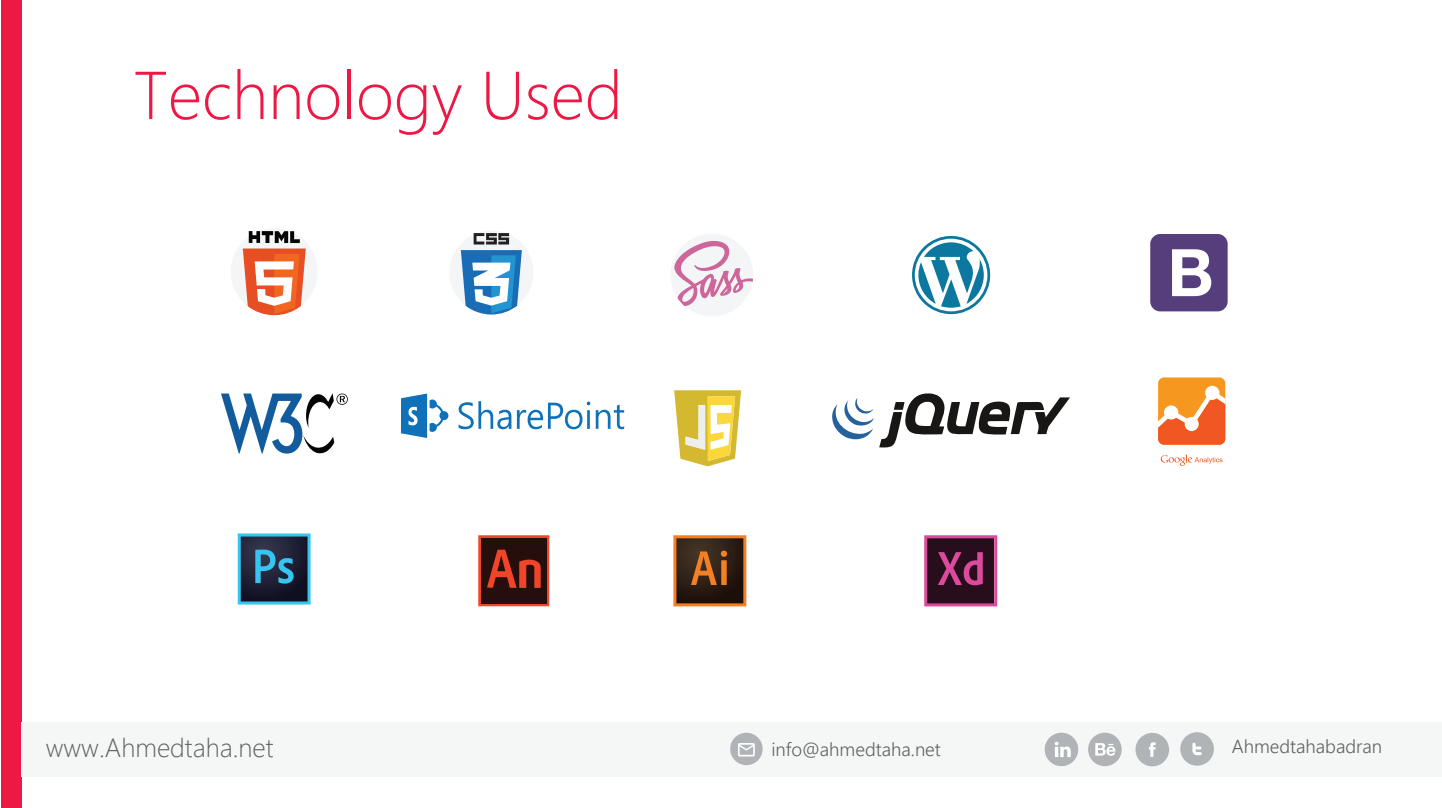
<style>
.page{position:relative;width:1442px;height:808px;background:#fff}
.page>*{position:absolute;margin:0;border:0;box-sizing:border-box;transform-origin:0 0}
.t1{font:300 67.5px "Segoe UI";color:#ed1844}
.t2{font:300 26.25px "Segoe UI";color:#606160}
.t3{font:300 18.75px "Segoe UI";color:#626363}
</style>
<div class="page">
<div style="left:2px;top:1px;width:20px;height:807px;background:#ed1844"></div>
<div style="left:21px;top:722px;width:1421px;height:54px;background:#f5f7f7"></div>
<div style="left:1088px;top:732px;width:33px;height:34px;background:#b1b4b6;border-radius:50%"></div>
<svg style="left:1095px;top:743px;width:20px;height:13px"></svg>
<div style="left:1135px;top:733px;width:34px;height:33px;background:#b1b4b6;border-radius:50%"></div>
<div style="left:1180px;top:732px;width:33px;height:33px;background:#b1b4b6;border-radius:50%"></div>
<div style="left:730px;top:733px;width:32px;height:32px;background:#b1b4b6;border-radius:50%"></div>
<svg style="left:738px;top:743px;width:17px;height:13px"></svg>
<div style="left:1044px;top:732px;width:34px;height:34px;background:#b1b4b6;border-radius:50%"></div>
<svg style="left:1054px;top:742px;width:16px;height:15px"></svg>
<svg style="left:1149px;top:742px;width:6px;height:15px"></svg>
<svg style="left:1192px;top:742px;width:9px;height:13px"></svg>
<svg style="left:832px;top:393px;width:238px;height:54px"></svg>
<svg style="left:912px;top:236px;width:78px;height:78px"></svg>
<svg style="left:924px;top:535px;width:73px;height:71px;background:#5d2143"></svg>
<svg style="left:673px;top:535px;width:73px;height:71px;background:#61381a"></svg>
<svg style="left:478px;top:535px;width:71px;height:71px;background:#642016"></svg>
<svg style="left:231px;top:229px;width:86px;height:86px"></svg>
<svg style="left:450px;top:231px;width:83px;height:83px"></svg>
<svg style="left:671px;top:234px;width:82px;height:82px"></svg>
<svg style="left:238px;top:533px;width:72px;height:71px;background:#264b65"></svg>
<svg style="left:674px;top:390px;width:67px;height:76px"></svg>
<svg style="left:221px;top:393px;width:127px;height:61px"></svg>
<div style="left:1150px;top:234px;width:77px;height:77px;background:#563e7d;border-radius:10px"></div>
<svg style="left:1172px;top:249px;width:39px;height:47px"></svg>
<svg style="left:458px;top:401px;width:166px;height:28px"></svg>
<svg style="left:401px;top:393px;width:47px;height:45px"></svg>
<svg style="left:1160px;top:455px;width:62px;height:11px"></svg>
<div style="left:1158px;top:377px;width:67px;height:68px;background:#f69820;border-radius:6px"></div>
<svg style="left:1158px;top:386px;width:67px;height:59px"></svg>
<h1 class="t1" style="left:133px;top:31px;width:491px">Technology Used</h1>
<h2 class="t2" style="left:46px;top:722px;width:229px">www.Ahmedtaha.net</h2>
<p class="t3" style="left:771px;top:732px;width:171px">info@ahmedtaha.net</p>
<p class="t3" style="left:1231px;top:729px;width:152px">Ahmedtahabadran</p>
</div>
